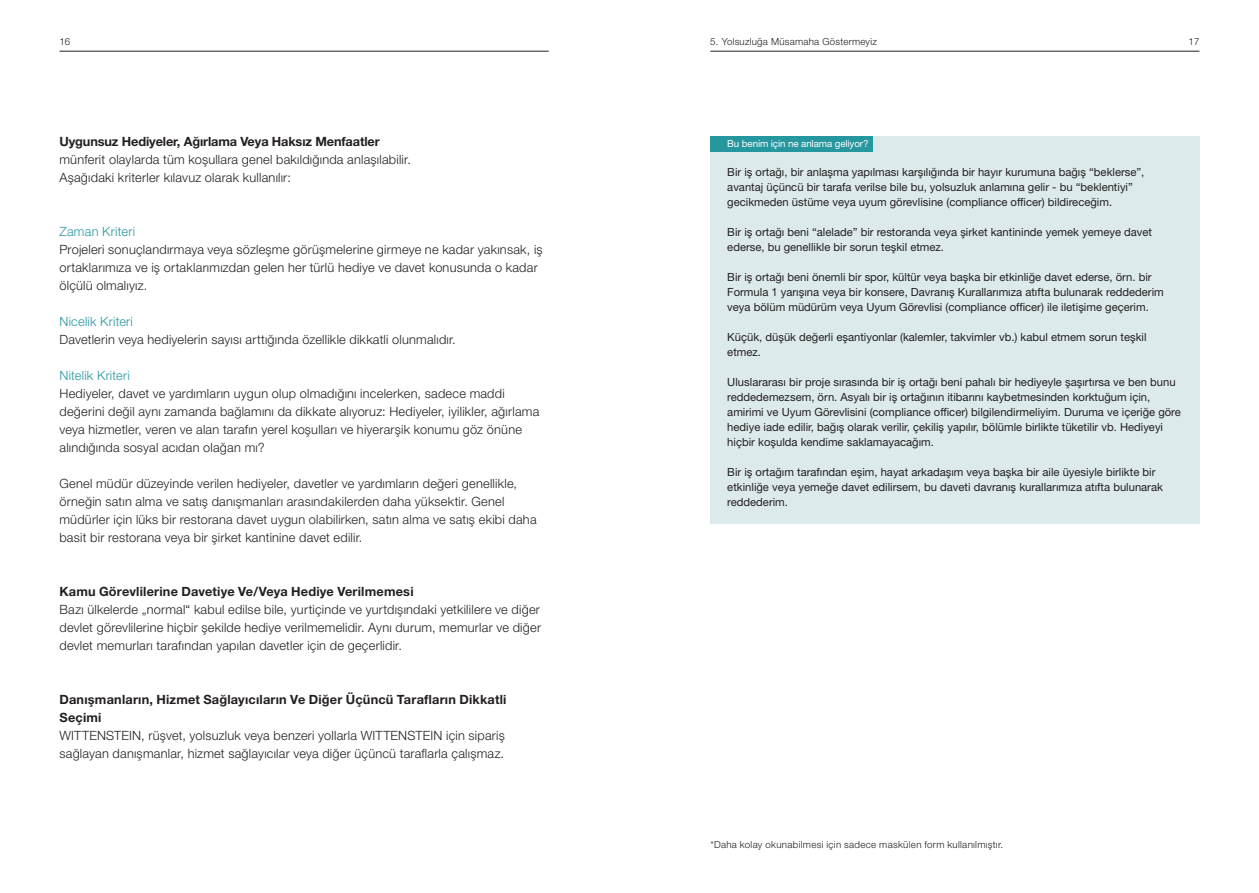
<style>
.page{position:relative;width:1259px;height:893px;background:#fff}
.page>*{position:absolute;margin:0;border:0;box-sizing:border-box;transform-origin:0 0}
.t1{font:300 12.75px/18px "Helvetica Neue LT Pro";letter-spacing:.02em;color:#231f20}
.t2{font:700 12.75px/18px "Helvetica Neue LT Pro";letter-spacing:.015em;color:#231f20}
.t3{font:700 12.75px "Helvetica Neue LT Pro";letter-spacing:-.01em;color:#231f20}
.t4{font:300 12.75px "Helvetica Neue LT Pro";letter-spacing:.02em;color:#26969f}
.t5{font:11.25px/15px "Helvetica Neue LT Pro";color:#231f20}
.t6{font:300 9.75px "Helvetica Neue LT Pro";letter-spacing:.03em;color:#231f20}
.t7{font:9.75px "Helvetica Neue LT Pro";letter-spacing:-.01em;color:#fff}
.t8{font:300 9.75px "Helvetica Neue LT Std";color:#231f20}
</style>
<div class="page">
<hr style="left:710px;top:51px;width:489px;height:1px;background:#231f20">
<hr style="left:60px;top:51px;width:489px;height:1px;background:#231f20">
<div style="left:710px;top:136px;width:489px;height:387px;background:#ddeaec"></div>
<div style="left:710px;top:136px;width:162px;height:16px;background:#26969f"></div>
<p class="t8" style="left:60px;top:36px;width:12px">16</p>
<p class="t6" style="left:710px;top:36px;width:168px">5. Yolsuzluğa Müsamaha Göstermeyiz</p>
<p class="t8" style="left:1188px;top:36px;width:12px">17</p>
<p class="t3" style="left:59px;top:133px;width:322px">Uygunsuz Hediyeler, Ağırlama Veya Haksız Menfaatler</p>
<p class="t1" style="left:59px;top:150px;width:353px">münferit olaylarda tüm koşullara genel bakıldığında anlaşılabilir.<br>Aşağıdaki kriterler kılavuz olarak kullanılır:</p>
<p class="t4" style="left:59px;top:223px;width:77px">Zaman Kriteri</p>
<p class="t1" style="left:59px;top:240px;width:485px">Projeleri sonuçlandırmaya veya sözleşme görüşmelerine girmeye ne kadar yakınsak, iş ortaklarımıza ve iş ortaklarımızdan gelen her türlü hediye ve davet konusunda o kadar ölçülü olmalıyız.</p>
<p class="t4" style="left:59px;top:313px;width:75px">Nicelik Kriteri</p>
<p class="t1" style="left:59px;top:330px;width:398px">Davetlerin veya hediyelerin sayısı arttığında özellikle dikkatli olunmalıdır.</p>
<p class="t4" style="left:59px;top:367px;width:72px">Nitelik Kriteri</p>
<p class="t1" style="left:59px;top:384px;width:481px">Hediyeler, davet ve yardımların uygun olup olmadığını incelerken, sadece maddi değerini değil aynı zamanda bağlamını da dikkate alıyoruz: Hediyeler, iyilikler, ağırlama veya hizmetler, veren ve alan tarafın yerel koşulları ve hiyerarşik konumu göz önüne alındığında sosyal acıdan olağan mı?</p>
<p class="t1" style="left:59px;top:474px;width:479px">Genel müdür düzeyinde verilen hediyeler, davetler ve yardımların değeri genellikle, örneğin satın alma ve satış danışmanları arasındakilerden daha yüksektir. Genel müdürler için lüks bir restorana davet uygun olabilirken, satın alma ve satış ekibi daha basit bir restorana veya bir şirket kantinine davet edilir.</p>
<p class="t2" style="left:59px;top:582px;width:356px">Kamu Görevlilerine Davetiye Ve/Veya Hediye Verilmemesi</p>
<p class="t1" style="left:59px;top:600px;width:483px;text-align:justify">Bazı ülkelerde „normal“ kabul edilse bile, yurtiçinde ve yurtdışındaki yetkililere ve diğer devlet görevlilerine hiçbir şekilde hediye verilmemelidir. Aynı durum, memurlar ve diğer devlet memurları tarafından yapılan davetler için de geçerlidir.</p>
<p class="t2" style="left:59px;top:690px;width:448px">Danışmanların, Hizmet Sağlayıcıların Ve Diğer Üçüncü Tarafların Dikkatli<br>Seçimi</p>
<p class="t1" style="left:59px;top:726px;width:447px">WITTENSTEIN, rüşvet, yolsuzluk veya benzeri yollarla WITTENSTEIN için sipariş sağlayan danışmanlar, hizmet sağlayıcılar veya diğer üçüncü taraflarla çalışmaz.</p>
<p class="t7" style="left:727px;top:138px;width:143px">Bu benim için ne anlama geliyor?</p>
<p class="t5" style="left:727px;top:164px;width:418px">Bir iş ortağı, bir anlaşma yapılması karşılığında bir hayır kurumuna bağış “beklerse”, avantaj üçüncü bir tarafa verilse bile bu, yolsuzluk anlamına gelir - bu “beklentiyi” gecikmeden üstüme veya uyum görevlisine (compliance officer) bildireceğim.</p>
<p class="t5" style="left:727px;top:224px;width:426px">Bir iş ortağı beni “alelade” bir restoranda veya şirket kantininde yemek yemeye davet ederse, bu genellikle bir sorun teşkil etmez.</p>
<p class="t5" style="left:727px;top:269px;width:438px">Bir iş ortağı beni önemli bir spor, kültür veya başka bir etkinliğe davet ederse, örn. bir<br>Formula 1 yarışına veya bir konsere, Davranış Kurallarımıza atıfta bulunarak reddederim veya bölüm müdürüm veya Uyum Görevlisi (compliance officer) ile iletişime geçerim.</p>
<p class="t5" style="left:727px;top:329px;width:421px">Küçük, düşük değerli eşantiyonlar (kalemler, takvimler vb.) kabul etmem sorun teşkil etmez.</p>
<p class="t5" style="left:727px;top:374px;width:455px">Uluslararası bir proje sırasında bir iş ortağı beni pahalı bir hediyeyle şaşırtırsa ve ben bunu reddedemezsem, örn. Asyalı bir iş ortağının itibarını kaybetmesinden korktuğum için, amirimi ve Uyum Görevlisini (compliance officer) bilgilendirmeliyim. Duruma ve içeriğe göre hediye iade edilir, bağış olarak verilir, çekiliş yapılır, bölümle birlikte tüketilir vb. Hediyeyi hiçbir koşulda kendime saklamayacağım.</p>
<p class="t5" style="left:727px;top:464px;width:437px">Bir iş ortağım tarafından eşim, hayat arkadaşım veya başka bir aile üyesiyle birlikte bir etkinliğe veya yemeğe davet edilirsem, bu daveti davranış kurallarımıza atıfta bulunarak reddederim.</p>
<p class="t6" style="left:710px;top:838px;width:294px">*Daha kolay okunabilmesi için sadece maskülen form kullanılmıştır.</p>
</div>
